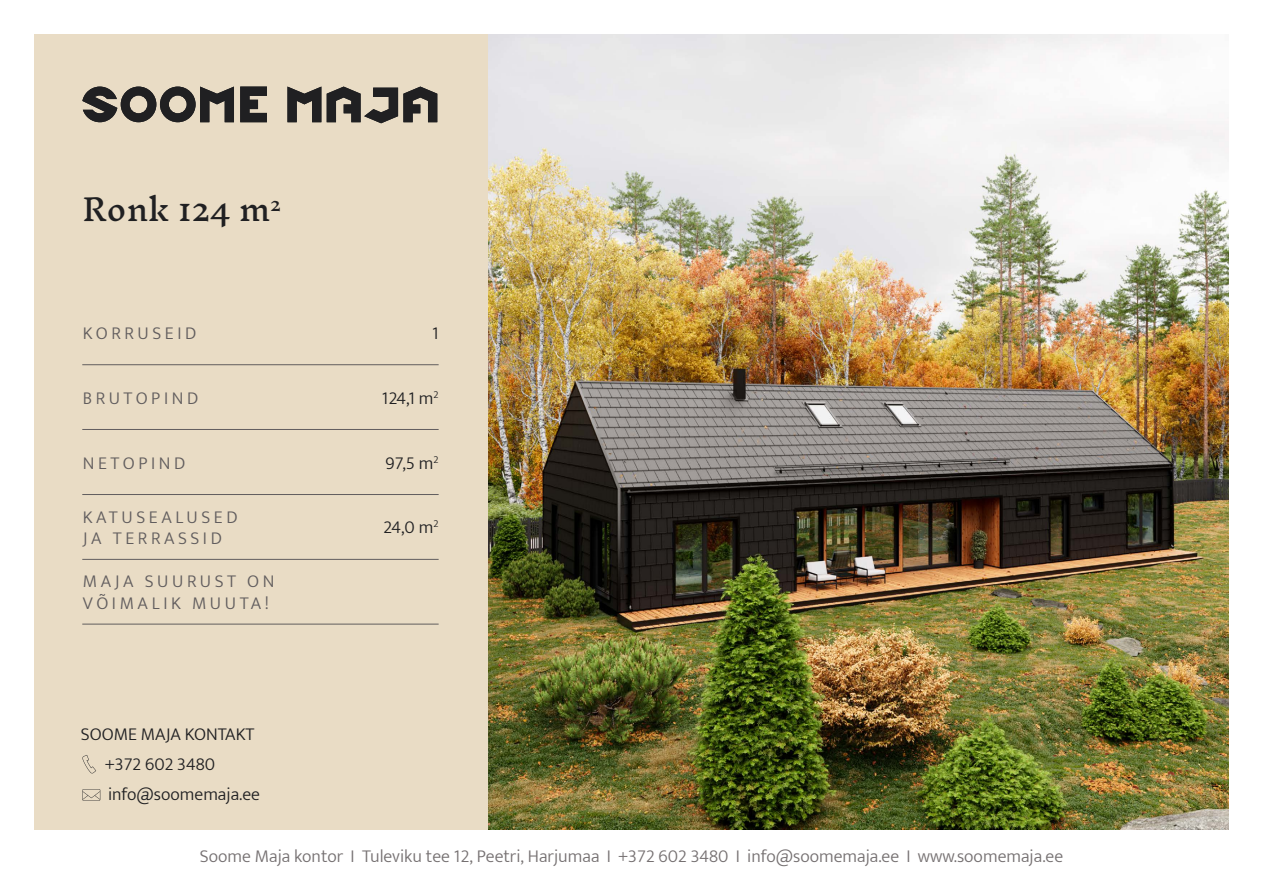
<style>
.page{position:relative;width:1263px;height:893px;background:#fff}
.page>*{position:absolute;margin:0;border:0;box-sizing:border-box;transform-origin:0 0}
.t1{font:30px "Inknut Antiqua";color:#202022}
.t2{font:300 18px "Mukta";color:#757071}
.t3{font:300 18px/21.6px "Mukta";letter-spacing:.2em;color:#615d5e}
.t4{font:300 18px/30px "Mukta";color:#202022}
</style>
<div class="page">
<div style="left:34px;top:34px;width:1195px;height:795px;background:#e9dcc5"></div>
<svg style="left:287px;top:87px;width:34px;height:35px"></svg>
<svg style="left:240px;top:87px;width:27px;height:35px"></svg>
<svg style="left:82px;top:87px;width:152px;height:35px"></svg>
<svg style="left:327px;top:87px;width:110px;height:36px"></svg>
<hr style="left:82px;top:364px;width:357px;height:1px;background:#615d5e">
<hr style="left:82px;top:494px;width:357px;height:1px;background:#615d5e">
<hr style="left:82px;top:429px;width:357px;height:1px;background:#615d5e">
<svg style="left:82px;top:755px;width:14px;height:18px"></svg>
<svg style="left:82px;top:789px;width:18px;height:12px"></svg>
<hr style="left:82px;top:559px;width:357px;height:1px;background:#615d5e">
<hr style="left:82px;top:624px;width:357px;height:1px;background:#615d5e">
<img style="left:488px;top:34px;width:741px;height:795px">
<h1 class="t1" style="left:82px;top:193px;width:200px">Ronk 124 m<sup>2</sup></h1>
<p class="t3" style="left:83px;top:322px;width:115px">KORRUSEID</p>
<p class="t4" style="left:432px;top:318px;width:8px">1</p>
<p class="t3" style="left:83px;top:387px;width:117px">BRUTOPIND</p>
<p class="t4" style="left:382px;top:383px;width:58px">124,1 m<sup>2</sup></p>
<p class="t3" style="left:83px;top:452px;width:104px">NETOPIND</p>
<p class="t4" style="left:386px;top:448px;width:54px">97,5 m<sup>2</sup></p>
<p class="t3" style="left:83px;top:505px;width:156px">KATUSEALUSED</p>
<p class="t4" style="left:384px;top:512px;width:56px">24,0 m<sup>2</sup></p>
<p class="t3" style="left:83px;top:527px;width:140px">JA TERRASSID</p>
<p class="t3" style="left:83px;top:570px;width:193px">MAJA SUURUST ON<br>VÕIMALIK MUUTA!</p>
<p class="t4" style="left:105px;top:719px;width:157px;text-indent:-24px">SOOME MAJA KONTAKT +372 602 3480 info@soomemaja.ee</p>
<p class="t2" style="left:200px;top:845px;width:865px">Soome Maja kontor I Tuleviku tee 12, Peetri, Harjumaa I +372 602 3480 I info@soomemaja.ee I www.soomemaja.ee</p>
</div>
